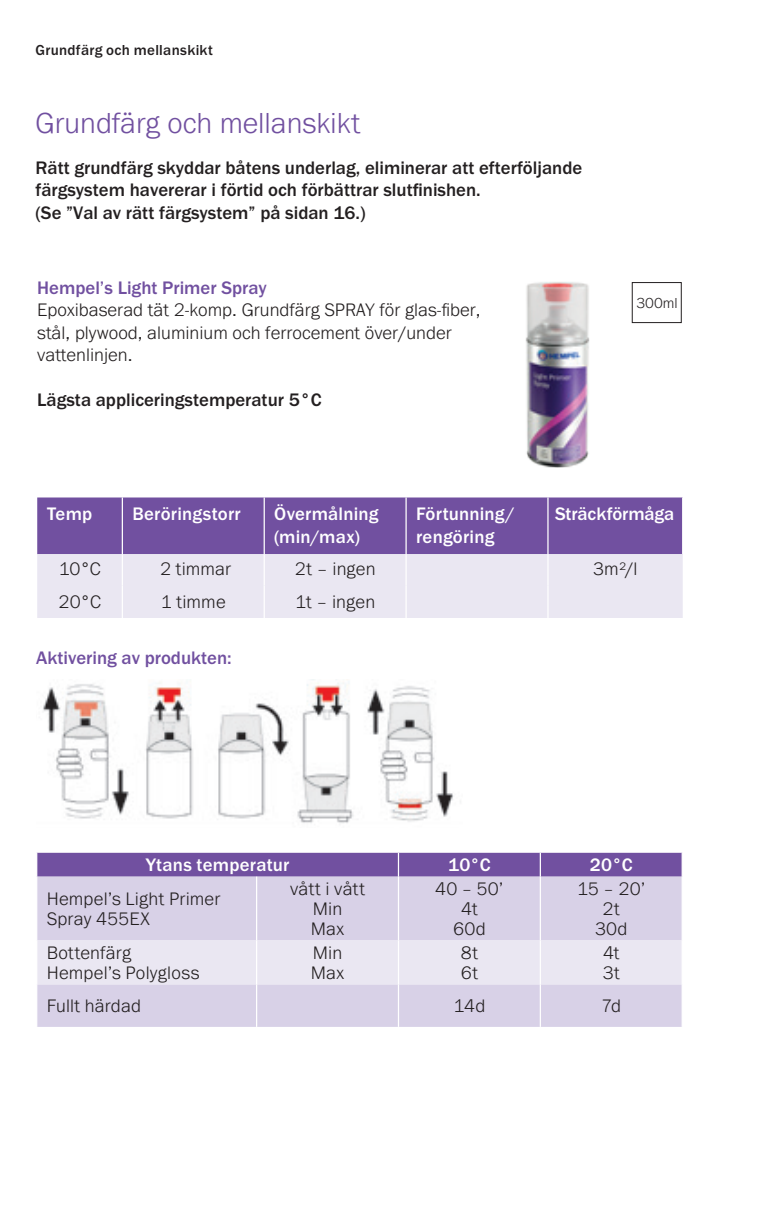
<style>
.page{position:relative;width:759px;height:1205px;background:#fff}
.page>*{position:absolute;margin:0;border:0;box-sizing:border-box;transform-origin:0 0}
.Overskrift_-_SE{font:300 30px "Franklin Gothic URW";color:#7150a0}
.Table__7_5pt_Text{font:300 18.75px/20px "Franklin Gothic URW";letter-spacing:.01em;color:#231f20}
.Manchet_-_SE{font:500 18.75px/22.5px "Franklin Gothic URW";color:#231f20}
.Produktbeskrivelse_s{font:300 18.75px/22.5px "Franklin Gothic URW";color:#231f20}
.Table__7_5pt_Heading{font:500 18.75px/22.5px "Franklin Gothic URW";letter-spacing:.01em;color:#fff}
.Produktbeskrivelse_s-2{font:500 18.75px "Franklin Gothic URW";color:#231f20}
.Produktoverskrift{font:500 18.75px "Franklin Gothic URW";color:#7150a0}
.Table__7_5pt_Text-2{font:500 18.75px "Franklin Gothic URW";letter-spacing:.01em;color:#fff}
.Mellemrubrik_-_SE{font:500 18.75px "Franklin Gothic URW";color:#7150a0}
.t1{font:500 15px "Franklin Gothic URW";letter-spacing:.025em;color:#231f20}
.Mellemrubrik_-_SE-2{font:300 15px "Franklin Gothic URW";color:#231f20}
</style>
<div class="page">
<img style="left:43px;top:683px;width:418px;height:140px">
<div style="left:37px;top:876px;width:644px;height:151px;background:#d8d1e7"></div>
<div style="left:37px;top:940px;width:644px;height:44px;background:#eae7f2"></div>
<div style="left:37px;top:853px;width:645px;height:23px;background:#7150a0"></div>
<hr style="left:256px;top:876px;width:1px;height:64px;background:#fff">
<hr style="left:397px;top:876px;width:2px;height:64px;background:#fff">
<hr style="left:539px;top:876px;width:1px;height:64px;background:#fff">
<hr style="left:256px;top:940px;width:1px;height:44px;background:#fff">
<hr style="left:397px;top:940px;width:2px;height:44px;background:#fff">
<hr style="left:539px;top:940px;width:1px;height:44px;background:#fff">
<hr style="left:256px;top:984px;width:1px;height:43px;background:#fff">
<hr style="left:397px;top:984px;width:2px;height:43px;background:#fff">
<hr style="left:539px;top:984px;width:1px;height:43px;background:#fff">
<div style="left:631px;top:282px;width:50px;height:41px;border:1px solid #231f20"></div>
<div style="left:37px;top:497px;width:644px;height:57px;background:#7150a0"></div>
<div style="left:37px;top:554px;width:645px;height:64px;background:#eae7f2"></div>
<hr style="left:122px;top:497px;width:1px;height:57px;background:#fff">
<hr style="left:263px;top:497px;width:2px;height:57px;background:#fff">
<hr style="left:405px;top:497px;width:1px;height:57px;background:#fff">
<hr style="left:547px;top:497px;width:1px;height:57px;background:#fff">
<hr style="left:122px;top:554px;width:1px;height:31px;background:#fff">
<hr style="left:263px;top:554px;width:2px;height:31px;background:#fff">
<hr style="left:405px;top:554px;width:1px;height:31px;background:#fff">
<hr style="left:547px;top:554px;width:1px;height:31px;background:#fff">
<hr style="left:122px;top:585px;width:1px;height:33px;background:#fff">
<hr style="left:263px;top:585px;width:2px;height:33px;background:#fff">
<hr style="left:405px;top:585px;width:1px;height:33px;background:#fff">
<hr style="left:547px;top:585px;width:1px;height:33px;background:#fff">
<img style="left:525px;top:282px;width:65px;height:186px">
<p class="t1" style="left:35px;top:40px;width:179px">Grundfärg och mellanskikt</p>
<p class="Overskrift_-_SE" style="left:35px;top:105px;width:326px">Grundfärg och mellanskikt</p>
<p class="Manchet_-_SE" style="left:35px;top:156px;width:548px">Rätt grundfärg skyddar båtens underlag, eliminerar att efterföljande färgsystem havererar i förtid och förbättrar slutfinishen.<br>(Se ”Val av rätt färgsystem” på sidan 16.)</p>
<p class="Produktoverskrift" style="left:37px;top:276px;width:231px">Hempel’s Light Primer Spray</p>
<p class="Produktbeskrivelse_s" style="left:37px;top:298px;width:445px">Epoxibaserad tät 2-komp. Grundfärg SPRAY för glas-fiber, stål, plywood, aluminium och ferrocement över/under vattenlinjen.</p>
<p class="Produktbeskrivelse_s-2" style="left:37px;top:388px;width:286px">Lägsta appliceringstemperatur 5°C</p>
<p class="Mellemrubrik_-_SE-2" style="left:636px;top:293px;width:43px">300ml</p>
<p class="Table__7_5pt_Heading" style="left:47px;top:502px;width:47px">Temp</p>
<p class="Table__7_5pt_Heading" style="left:132px;top:502px;width:110px">Beröringstorr</p>
<p class="Table__7_5pt_Heading" style="left:274px;top:502px;width:106px">Övermålning (min/max)</p>
<p class="Table__7_5pt_Heading" style="left:416px;top:502px;width:100px">Förtunning/ rengöring</p>
<p class="Table__7_5pt_Heading" style="left:555px;top:502px;width:121px">Sträckförmåga</p>
<p class="Table__7_5pt_Text" style="left:59px;top:559px;width:44px">10°C</p>
<p class="Table__7_5pt_Text" style="left:160px;top:559px;width:73px">2 timmar</p>
<p class="Table__7_5pt_Text" style="left:295px;top:559px;width:82px">2t – ingen</p>
<p class="Table__7_5pt_Text" style="left:593px;top:559px;width:46px">3m²/l</p>
<p class="Table__7_5pt_Text" style="left:59px;top:591px;width:44px">20°C</p>
<p class="Table__7_5pt_Text" style="left:161px;top:591px;width:66px">1 timme</p>
<p class="Table__7_5pt_Text" style="left:295px;top:591px;width:81px">1t – ingen</p>
<p class="Mellemrubrik_-_SE" style="left:36px;top:646px;width:197px">Aktivering av produkten:</p>
<p class="Table__7_5pt_Text-2" style="left:146px;top:853px;width:145px">Ytans temperatur</p>
<p class="Table__7_5pt_Text-2" style="left:448px;top:853px;width:44px">10°C</p>
<p class="Table__7_5pt_Text-2" style="left:589px;top:853px;width:44px">20°C</p>
<p class="Table__7_5pt_Text" style="left:47px;top:888px;width:175px">Hempel’s Light Primer<br>Spray 455EX</p>
<p class="Table__7_5pt_Text" style="left:290px;top:878px;width:76px">vått i vått</p>
<p class="Table__7_5pt_Text" style="left:313px;top:898px;width:31px">Min</p>
<p class="Table__7_5pt_Text" style="left:310px;top:918px;width:35px">Max</p>
<p class="Table__7_5pt_Text" style="left:435px;top:878px;width:70px">40 – 50’</p>
<p class="Table__7_5pt_Text" style="left:461px;top:898px;width:18px">4t</p>
<p class="Table__7_5pt_Text" style="left:453px;top:918px;width:34px">60d</p>
<p class="Table__7_5pt_Text" style="left:577px;top:878px;width:70px">15 – 20’</p>
<p class="Table__7_5pt_Text" style="left:602px;top:898px;width:19px">2t</p>
<p class="Table__7_5pt_Text" style="left:594px;top:918px;width:34px">30d</p>
<p class="Table__7_5pt_Text" style="left:47px;top:942px;width:154px">Bottenfärg<br>Hempel’s Polygloss</p>
<p class="Table__7_5pt_Text" style="left:313px;top:942px;width:31px">Min</p>
<p class="Table__7_5pt_Text" style="left:310px;top:962px;width:35px">Max</p>
<p class="Table__7_5pt_Text" style="left:460px;top:942px;width:19px">8t</p>
<p class="Table__7_5pt_Text" style="left:460px;top:962px;width:19px">6t</p>
<p class="Table__7_5pt_Text" style="left:602px;top:942px;width:18px">4t</p>
<p class="Table__7_5pt_Text" style="left:602px;top:962px;width:19px">3t</p>
<p class="Table__7_5pt_Text" style="left:47px;top:995px;width:96px">Fullt härdad</p>
<p class="Table__7_5pt_Text" style="left:453px;top:995px;width:34px">14d</p>
<p class="Table__7_5pt_Text" style="left:601px;top:995px;width:21px">7d</p>
</div>
